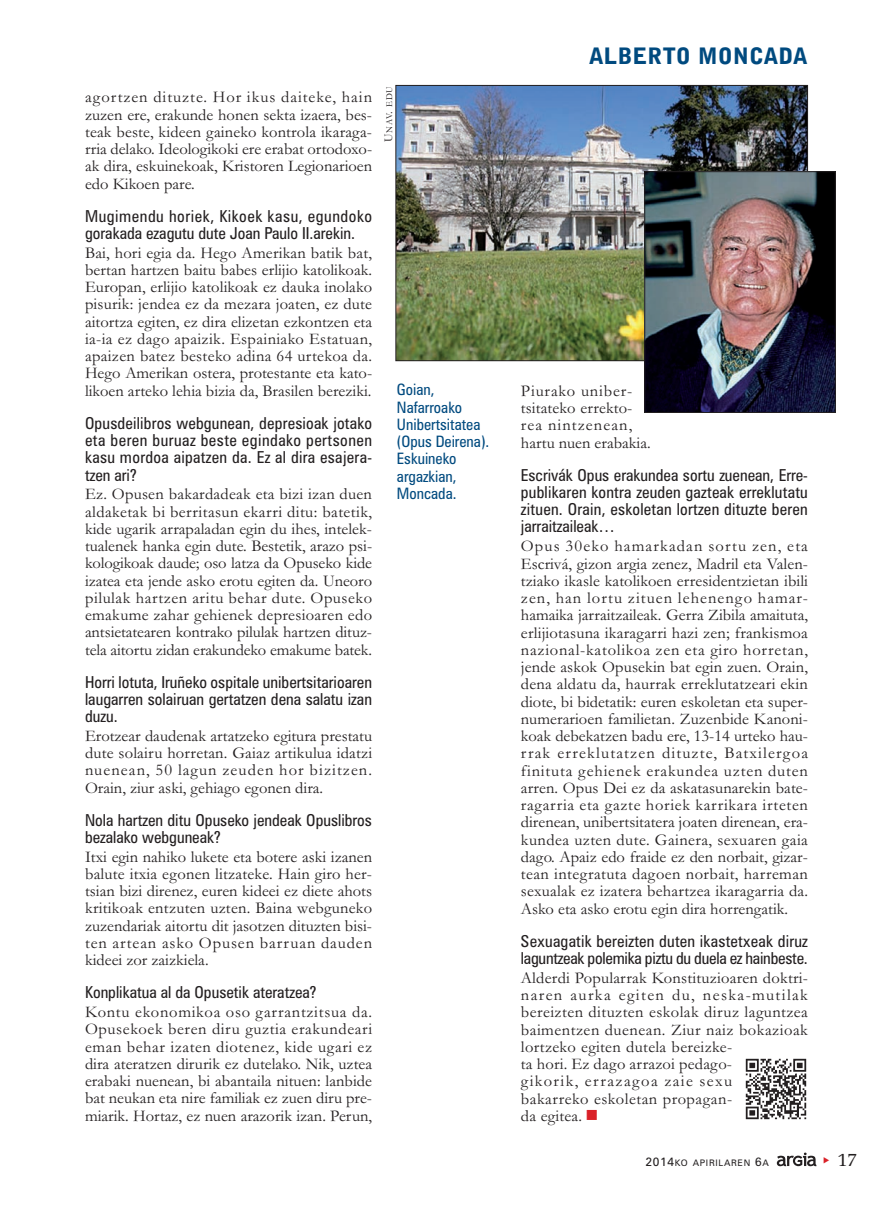
<style>
.page{position:relative;width:893px;height:1212px;background:#fff}
.page>*{position:absolute;margin:0;border:0;box-sizing:border-box;transform-origin:0 0}
.t1{font:900 22.5px "Bell Gothic Std";color:#004a7f}
.t2{font:19.5px "Memoir";color:#231f20}
.t3{font:16.5px/17.2px "Garamond";letter-spacing:.015em;color:#231f20;text-align:justify}
.t4{font:condensed 16.5px/17.2px "Zurich BT";color:#231f20}
.t5{font:condensed 15.75px/17.2px "Zurich BT";color:#004a7f}
.t6{font:9px "Zurich BT";letter-spacing:.075em;color:#231f20}
.t7{font:9px "Garamond";letter-spacing:.06em;color:#231f20}
.s1{font-size:12px}
.s2{color:#da2128}
</style>
<div class="page">
<svg style="left:777px;top:1152px;width:39px;height:14px"></svg>
<img style="left:745px;top:1058px;width:62px;height:62px">
<img style="left:397px;top:87px;width:409px;height:272px">
<img style="left:646px;top:173px;width:188px;height:238px">
<div style="left:644px;top:171px;width:192px;height:242px;border:1px solid #231f20"></div>
<p class="t3" style="left:85px;top:90px;width:289px">agortzen dituzte. Hor ikus daiteke, hain zuzen ere, erakunde honen sekta izaera, bes&shy;teak beste, kideen gaineko kontrola ikaraga&shy;rria delako. Ideologikoki ere erabat ortodoxo&shy;ak dira, eskuinekoak, Kristoren Legionarioen edo Kikoen pare.</p>
<p class="t4" style="left:85px;top:209px;width:288px">Mugimendu horiek, Kikoek kasu, egundoko gorakada ezagutu dute Joan Paulo II.arekin.</p>
<p class="t3" style="left:85px;top:246px;width:289px">Bai, hori egia da. Hego Amerikan batik bat, bertan hartzen baitu babes erlijio katolikoak.<br>Europan, erlijio katolikoak ez dauka inolako pisurik: jendea ez da mezara joaten, ez dute aitortza egiten, ez dira elizetan ezkontzen eta ia-ia ez dago apaizik. Espainiako Estatuan, apaizen batez besteko adina 64 urtekoa da.<br>Hego Amerikan ostera, protestante eta kato&shy;likoen arteko lehia bizia da, Brasilen bereziki.</p>
<p class="t4" style="left:85px;top:416px;width:288px;text-align:justify">Opusdeilibros webgunean, depresioak jotako eta beren buruaz beste egindako pertsonen kasu mordoa aipatzen da. Ez al dira esajera&shy;tzen ari?</p>
<p class="t3" style="left:85px;top:487px;width:289px">Ez. Opusen bakardadeak eta bizi izan duen aldaketak bi berritasun ekarri ditu: batetik, kide ugarik arrapaladan egin du ihes, intelek&shy;tualenek hanka egin dute. Bestetik, arazo psi&shy;kologikoak daude; oso latza da Opuseko kide izatea eta jende asko erotu egiten da. Uneoro pilulak hartzen aritu behar dute. Opuseko emakume zahar gehienek depresioaren edo antsietatearen kontrako pilulak hartzen dituz&shy;tela aitortu zidan erakundeko emakume batek.</p>
<p class="t4" style="left:85px;top:675px;width:288px;text-align:justify">Horri lotuta, Iruñeko ospitale unibertsitarioaren laugarren solairuan gertatzen dena salatu izan duzu.</p>
<p class="t3" style="left:85px;top:729px;width:289px">Erotzear daudenak artatzeko egitura prestatu dute solairu horretan. Gaiaz artikulua idatzi nuenean, 50 lagun zeuden hor bizitzen.<br>Orain, ziur aski, gehiago egonen dira.</p>
<p class="t4" style="left:85px;top:813px;width:288px">Nola hartzen ditu Opuseko jendeak Opuslibros bezalako webguneak?</p>
<p class="t3" style="left:85px;top:850px;width:289px">Itxi egin nahiko lukete eta botere aski izanen balute itxia egonen litzateke. Hain giro her&shy;tsian bizi direnez, euren kideei ez diete ahots kritikoak entzuten uzten. Baina webguneko zuzendariak aitortu dit jasotzen dituzten bisi&shy;ten artean asko Opusen barruan dauden kideei zor zaizkiela.</p>
<p class="t4" style="left:85px;top:985px;width:233px">Konplikatua al da Opusetik ateratzea?</p>
<p class="t3" style="left:85px;top:1005px;width:289px">Kontu ekonomikoa oso garrantzitsua da.<br>Opusekoek beren diru guztia erakundeari eman behar izaten diotenez, kide ugari ez dira ateratzen dirurik ez dutelako. Nik, uztea erabaki nuenean, bi abantaila nituen: lanbide bat neukan eta nire familiak ez zuen diru pre&shy;miarik. Hortaz, ez nuen arazorik izan. Perun,</p>
<p class="t7" style="left:386px;top:142px;width:57px;rotate:-90deg"><span class="s1">U</span>NAV<span class="s1">.</span> EDU</p>
<p class="t5" style="left:397px;top:382px;width:94px">Goian,<br>Nafarroako<br>Unibertsitatea (Opus Deirena).<br>Eskuineko argazkian,<br>Moncada.</p>
<h1 class="t1" style="left:589px;top:47px;width:221px">ALBERTO MONCADA</h1>
<p class="t3" style="left:521px;top:384px;width:131px;text-align:left">Piurako uniber&shy;tsitateko errekto&shy;rea nintzenean, hartu nuen erabakia.</p>
<p class="t4" style="left:521px;top:468px;width:288px;text-align:justify">Escrivák Opus erakundea sortu zuenean, Erre&shy;publikaren kontra zeuden gazteak erreklutatu zituen. Orain, eskoletan lortzen dituzte beren jarraitzaileak…</p>
<p class="t3" style="left:521px;top:539px;width:289px">Opus 30eko hamarkadan sortu zen, eta Escrivá, gizon argia zenez, Madril eta Valen&shy;tziako ikasle katolikoen erresidentzietan ibili zen, han lortu zituen lehenengo hamar&shy;hamaika jarraitzaileak. Gerra Zibila amaituta, erlijiotasuna ikaragarri hazi zen; frankismoa nazional-katolikoa zen eta giro horretan, jende askok Opusekin bat egin zuen. Orain, dena aldatu da, haurrak erreklutatzeari ekin diote, bi bidetatik: euren eskoletan eta super&shy;numerarioen familietan. Zuzenbide Kanoni&shy;koak debekatzen badu ere, 13-14 urteko hau&shy;rrak erreklutatzen dituzte, Batxilergoa finituta gehienek erakundea uzten duten arren. Opus Dei ez da askatasunarekin bate&shy;ragarria eta gazte horiek karrikara irteten direnean, unibertsitatera joaten direnean, era&shy;kundea uzten dute. Gainera, sexuaren gaia dago. Apaiz edo fraide ez den norbait, gizar&shy;tean integratuta dagoen norbait, harreman sexualak ez izatera behartzea ikaragarria da.<br>Asko eta asko erotu egin dira horrengatik.</p>
<p class="t4" style="left:521px;top:934px;width:288px">Sexuagatik bereizten duten ikastetxeak diruz laguntzeak polemika piztu du duela ez hainbeste.</p>
<p class="t3" style="left:521px;top:971px;width:289px;text-align:left">Alderdi Popularrak Konstituzioaren doktri&shy;naren aurka egiten du, neska-mutilak bereizten dituzten eskolak diruz laguntzea baimentzen duenean. Ziur naiz bokazioak lortzeko egiten dutela bereizke-<br>ta hori. Ez dago arrazoi pedago-<br>gikorik, errazagoa zaie sexu<br>bakarreko eskoletan propagan-<br>da egitea. <span class="s2">■</span></p>
<p class="t6" style="left:646px;top:1160px;width:125px"><span class="s1">2014</span>KO APIRILAREN <span class="s1">6</span>A</p>
<p class="t2" style="left:837px;top:1147px;width:22px">17</p>
</div>
